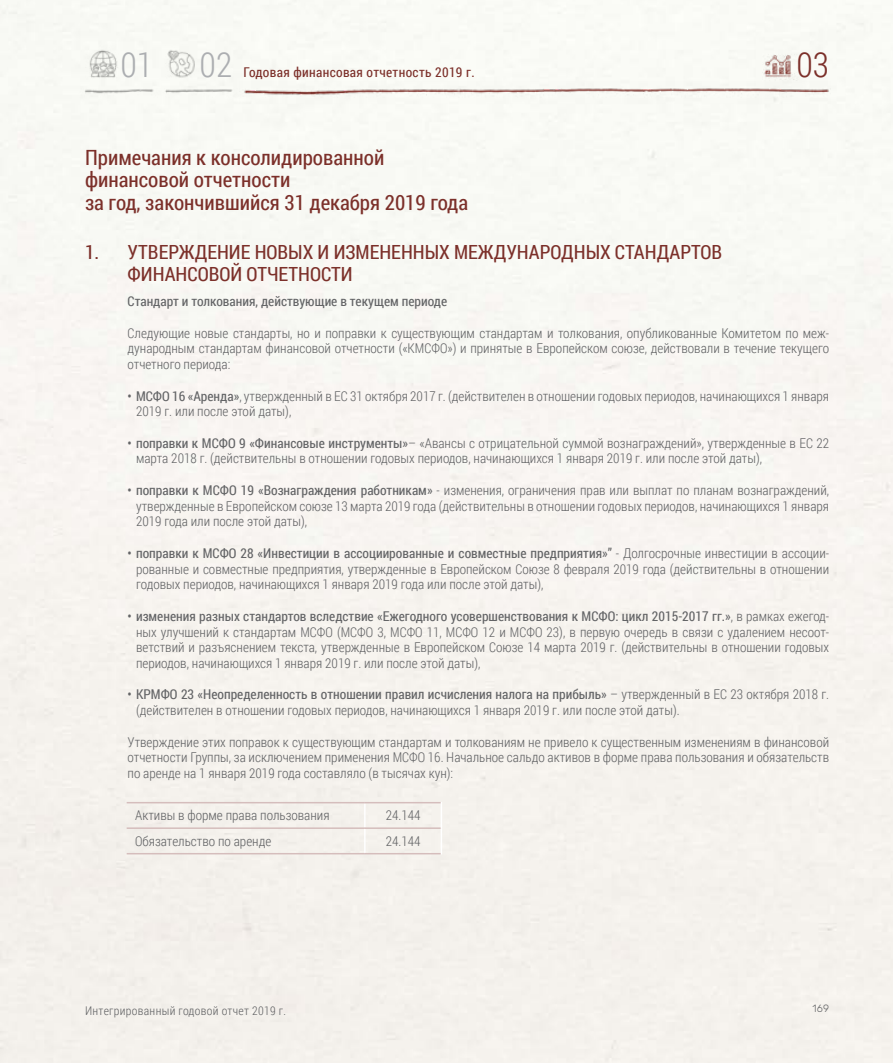
<style>
.page{position:relative;width:893px;height:1063px;background:#fff}
.page>*{position:absolute;margin:0;border:0;box-sizing:border-box;transform-origin:0 0}
.t1{font:300 34.5px "Roboto Condensed";color:#acaeb1}
.t2{font:300 34.5px "Roboto Condensed";color:#7c302a}
.t3{font:21px/22.5px "Roboto Condensed";color:#7c302a}
.t4{font:19.5px/22.5px "Roboto Condensed";color:#7c302a}
.t5{font:300 13.5px/15.8px "Roboto Condensed";color:#636466;text-align:justify}
.t6{font:13.5px "Roboto Condensed";color:#636466}
.t7{font:13.5px "Roboto Condensed";letter-spacing:.025em;color:#7c302a}
.t8{font:300 12px "Roboto Condensed";letter-spacing:.025em;color:#636466}
.t9{font:300 10.5px "Rubik";color:#636466}
.s1{font-weight:400}
</style>
<div class="page">
<img style="left:77px;top:81px;width:161px;height:23px">
<img style="left:240px;top:81px;width:590px;height:23px">
<img style="left:755px;top:38px;width:44px;height:50px">
<img style="left:158px;top:45px;width:45px;height:36px">
<img style="left:85px;top:45px;width:37px;height:37px">
<hr style="left:127px;top:802px;width:238px;height:1px;background:#d5bdbc">
<hr style="left:365px;top:802px;width:76px;height:1px;background:#d5bdbc">
<hr style="left:127px;top:827px;width:238px;height:2px;background:#d5bdbc">
<hr style="left:365px;top:827px;width:76px;height:2px;background:#d5bdbc">
<hr style="left:127px;top:853px;width:238px;height:1px;background:#d5bdbc">
<hr style="left:365px;top:853px;width:76px;height:1px;background:#d5bdbc">
<h1 class="t1" style="left:120px;top:40px;width:34px">01</h1>
<h1 class="t1" style="left:200px;top:40px;width:34px">02</h1>
<p class="t7" style="left:243px;top:62px;width:233px">Годовая финансовая отчетность 2019 г.</p>
<h2 class="t3" style="left:85px;top:145px;width:385px">Примечания к консолидированной финансовой отчетности<br>за год, закончившийся 31 декабря 2019 года</h2>
<h1 class="t2" style="left:796px;top:40px;width:34px">03</h1>
<h3 class="t4" style="left:128px;top:240px;width:596px;text-indent:-43px">1. УТВЕРЖДЕНИЕ НОВЫХ И ИЗМЕНЕННЫХ МЕЖДУНАРОДНЫХ СТАНДАРТОВ<br>ФИНАНСОВОЙ ОТЧЕТНОСТИ</h3>
<p class="t6" style="left:128px;top:292px;width:321px">Стандарт и толкования, действующие в текущем периоде</p>
<p class="t5" style="left:128px;top:324px;width:703px">Следующие новые стандарты, но и поправки к существующим стандартам и толкования, опубликованные Комитетом по меж&shy;дународным стандартам финансовой отчетности («КМСФО») и принятые в Европейском союзе, действовали в течение текущего отчетного периода:</p>
<p class="t5" style="left:136px;top:387px;width:695px;text-indent:-9px"><span class="s1">• МСФО 16 «Аренда»</span>, утвержденный в ЕС 31 октября 2017 г. (действителен в отношении годовых периодов, начинающихся 1 января<br>2019 г. или после этой даты),</p>
<p class="t5" style="left:136px;top:435px;width:695px;text-indent:-9px"><span class="s1">• поправки к МСФО 9 «Финансовые инструменты»</span>– «Авансы с отрицательной суммой вознаграждений», утвержденные в ЕС 22 марта 2018 г. (действительны в отношении годовых периодов, начинающихся 1 января 2019 г. или после этой даты),</p>
<p class="t5" style="left:136px;top:482px;width:695px;text-indent:-9px"><span class="s1">• поправки к МСФО 19 «Вознаграждения работникам»</span> - изменения, ограничения прав или выплат по планам вознаграждений, утвержденные в Европейском союзе 13 марта 2019 года (действительны в отношении годовых периодов, начинающихся 1 января 2019 года или после этой даты),</p>
<p class="t5" style="left:136px;top:545px;width:695px;text-indent:-9px"><span class="s1">• поправки к МСФО 28 «Инвестиции в ассоциированные и совместные предприятия»”</span> - Долгосрочные инвестиции в ассоции&shy;рованные и совместные предприятия, утвержденные в Европейском Союзе 8 февраля 2019 года (действительны в отношении годовых периодов, начинающихся 1 января 2019 года или после этой даты),</p>
<p class="t5" style="left:136px;top:608px;width:695px;text-indent:-9px"><span class="s1">• изменения разных стандартов вследствие «Ежегодного усовершенствования к МСФО: цикл 2015-2017 гг.»</span>, в рамках ежегод&shy;ных улучшений к стандартам МСФО (МСФО 3, МСФО 11, МСФО 12 и МСФО 23), в первую очередь в связи с удалением несоот&shy;ветствий и разъяснением текста, утвержденные в Европейском Союзе 14 марта 2019 г. (действительны в отношении годовых периодов, начинающихся 1 января 2019 г. или после этой даты),</p>
<p class="t5" style="left:136px;top:686px;width:695px;text-indent:-9px"><span class="s1">• КРМФО 23 «Неопределенность в отношении правил исчисления налога на прибыль»</span> – утвержденный в ЕС 23 октября 2018 г. (действителен в отношении годовых периодов, начинающихся 1 января 2019 г. или после этой даты).</p>
<p class="t5" style="left:128px;top:733px;width:703px">Утверждение этих поправок к существующим стандартам и толкованиям не привело к существенным изменениям в финансовой отчетности Группы, за исключением применения МСФО 16. Начальное сальдо активов в форме права пользования и обязательств по аренде на 1 января 2019 года составляло (в тысячах кун):</p>
<p class="t5" style="left:135px;top:807px;width:196px">Активы в форме права пользования</p>
<p class="t5" style="left:386px;top:807px;width:36px">24.144</p>
<p class="t5" style="left:135px;top:833px;width:138px">Обязательство по аренде</p>
<p class="t5" style="left:386px;top:833px;width:36px">24.144</p>
<p class="t8" style="left:85px;top:1002px;width:202px">Интегрированный годовой отчет 2019 г.</p>
<p class="t9" style="left:812px;top:1002px;width:18px">169</p>
</div>
